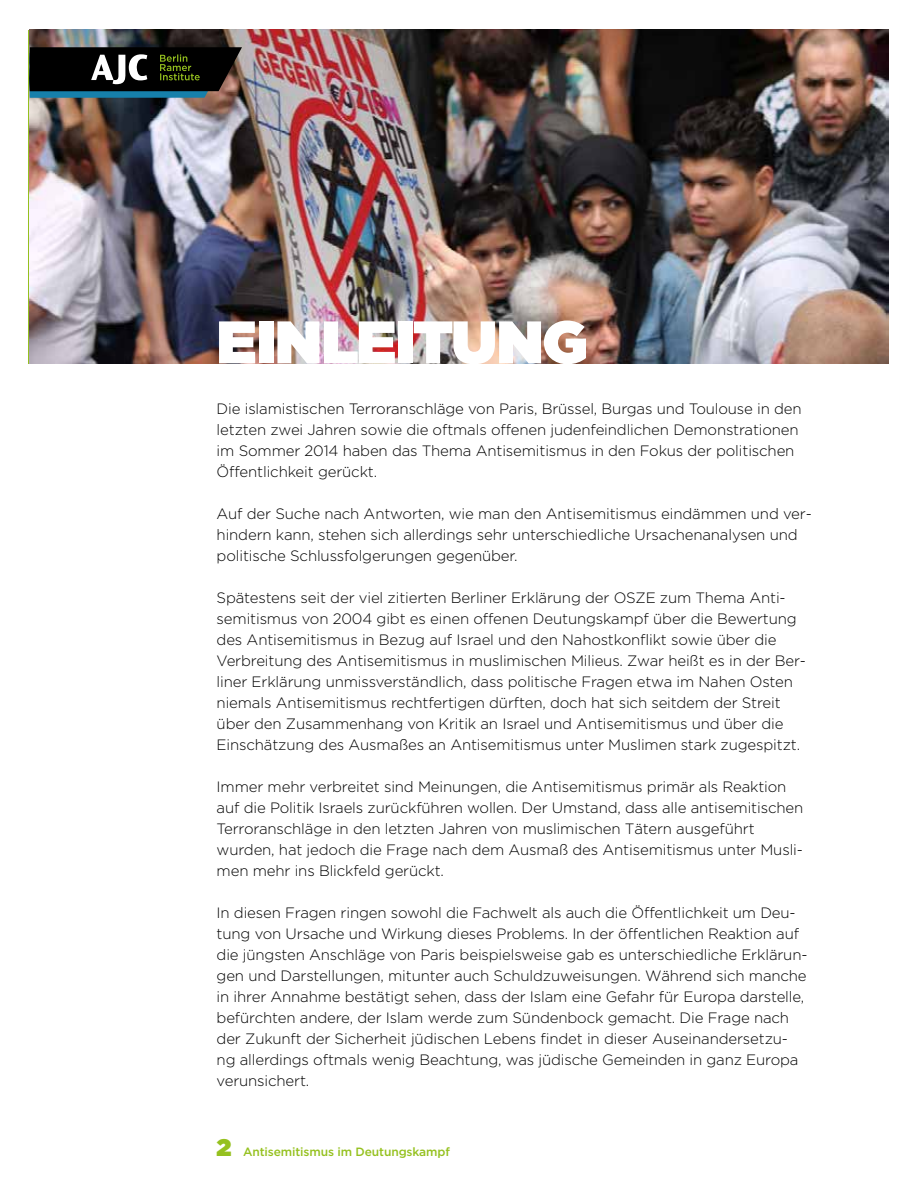
<style>
.page{position:relative;width:918px;height:1188px;background:#fff}
.page>*{position:absolute;margin:0;border:0;box-sizing:border-box;transform-origin:0 0}
.t1{font:900 60px "Gotham";letter-spacing:-.01em;color:#fff}
.t2{font:300 15px/21px "Gotham";letter-spacing:-.01em;color:#000}
.t3{font:500 12px "Gotham";letter-spacing:-.01em;color:#95c11f}
.s1{font-weight:900;font-size:24px}
</style>
<div class="page">
<img style="left:30px;top:30px;width:858px;height:334px">
<svg style="left:30px;top:47px;width:212px;height:51px;background:#222b2b"></svg>
<h1 class="t1" style="left:217px;top:307px;width:373px">EINLEITUNG</h1>
<p class="t2" style="left:217px;top:398px;width:587px">Die islamistischen Terroranschläge von Paris, Brüssel, Burgas und Toulouse in den letzten zwei Jahren sowie die oftmals offenen judenfeindlichen Demonstrationen im Sommer 2014 haben das Thema Antisemitismus in den Fokus der politischen Öffentlichkeit gerückt.</p>
<p class="t2" style="left:217px;top:503px;width:597px">Auf der Suche nach Antworten, wie man den Antisemitismus eindämmen und ver&shy;hindern kann, stehen sich allerdings sehr unterschiedliche Ursachenanalysen und politische Schlussfolgerungen gegenüber.</p>
<p class="t2" style="left:217px;top:587px;width:591px">Spätestens seit der viel zitierten Berliner Erklärung der OSZE zum Thema Anti&shy;semitismus von 2004 gibt es einen offenen Deutungskampf über die Bewertung des Antisemitismus in Bezug auf Israel und den Nahostkonflikt sowie über die Verbreitung des Antisemitismus in muslimischen Milieus. Zwar heißt es in der Ber&shy;liner Erklärung unmissverständlich, dass politische Fragen etwa im Nahen Osten niemals Antisemitismus rechtfertigen dürften, doch hat sich seitdem der Streit über den Zusammenhang von Kritik an Israel und Antisemitismus und über die Einschätzung des Ausmaßes an Antisemitismus unter Muslimen stark zugespitzt.</p>
<p class="t2" style="left:217px;top:776px;width:588px">Immer mehr verbreitet sind Meinungen, die Antisemitismus primär als Reaktion auf die Politik Israels zurückführen wollen. Der Umstand, dass alle antisemitischen Terroranschläge in den letzten Jahren von muslimischen Tätern ausgeführt wurden, hat jedoch die Frage nach dem Ausmaß des Antisemitismus unter Musli&shy;men mehr ins Blickfeld gerückt.</p>
<p class="t2" style="left:217px;top:902px;width:592px">In diesen Fragen ringen sowohl die Fachwelt als auch die Öffentlichkeit um Deu&shy;tung von Ursache und Wirkung dieses Problems. In der öffentlichen Reaktion auf die jüngsten Anschläge von Paris beispielsweise gab es unterschiedliche Erklärun&shy;gen und Darstellungen, mitunter auch Schuldzuweisungen. Während sich manche in ihrer Annahme bestätigt sehen, dass der Islam eine Gefahr für Europa darstelle, befürchten andere, der Islam werde zum Sündenbock gemacht. Die Frage nach der Zukunft der Sicherheit jüdischen Lebens findet in dieser Auseinandersetzu&shy;ng allerdings oftmals wenig Beachtung, was jüdische Gemeinden in ganz Europa verunsichert.</p>
<p class="t3" style="left:217px;top:1145px;width:235px"><span class="s1">2</span> Antisemitismus im Deutungskampf</p>
</div>
